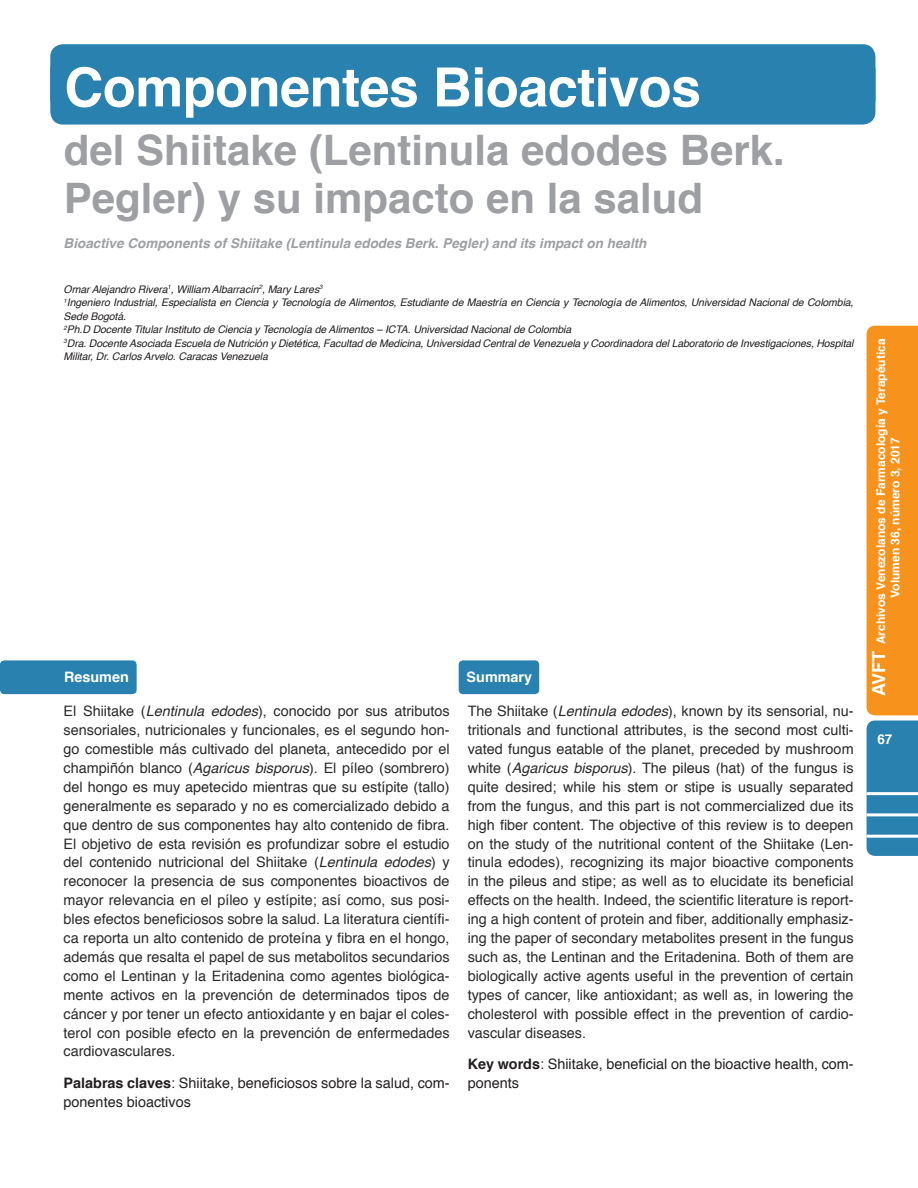
<style>
.page{position:relative;width:918px;height:1188px;background:#fff}
.page>*{position:absolute;margin:0;border:0;box-sizing:border-box;transform-origin:0 0}
.t1{font:700 54px "Helvetica";letter-spacing:-.01em;color:#fff}
.t2{font:700 42px/48px "Helvetica";color:#9d9fa2}
.t3{font:14.4px/18.9px "Helvetica";color:#2a2a2a;text-align:justify}
.t4{font:14.4px/18.9px "Helvetica";color:#231f20}
.t5{font:700 14.4px "Helvetica";color:#fff}
.t6{font:italic 700 13.5px "Helvetica";color:#9d9fa2}
.t7{font:700 13.5px "Helvetica";color:#fff}
.t8{font:700 12px/14.4px "Helvetica";color:#fff;text-align:center}
.Párrafo_de_lista{font:italic 10.5px/13.5px "Helvetica";letter-spacing:-.01em;color:#231f20}
.s1{font-style:italic}
.s2{font-weight:700}
.s3{color:#231f20}
.s4{font-size:18px}
</style>
<div class="page">
<div style="left:867px;top:721px;width:51px;height:135px;background:#2881ae"></div>
<div style="left:867px;top:326px;width:51px;height:389px;background:#f7931d"></div>
<hr style="left:867px;top:835px;width:51px;height:3px;background:#fff">
<hr style="left:867px;top:813px;width:51px;height:3px;background:#fff">
<hr style="left:867px;top:792px;width:51px;height:3px;background:#fff">
<div style="left:50px;top:44px;width:825px;height:68px;background:#2881ae;border-radius:13px"></div>
<div style="left:50px;top:57px;width:825px;height:68px;background:#2881ae;border-radius:13px"></div>
<div style="left:0;top:660px;width:137px;height:34px;background:#2881ae;border-radius:4px"></div>
<div style="left:459px;top:660px;width:80px;height:34px;background:#2881ae;border-radius:4px"></div>
<p class="t1" style="left:64px;top:44px;width:638px">Componentes Bioactivos</p>
<p class="t2" style="left:64px;top:127px;width:723px">del Shiitake (Lentinula edodes Berk.<br>Pegler) y su impacto en la salud</p>
<p class="t6" style="left:64px;top:232px;width:584px">Bioactive Components of Shiitake (Lentinula edodes Berk. Pegler) and its impact on health</p>
<p class="Párrafo_de_lista" style="left:64px;top:283px;width:260px">Omar Alejandro Rivera<sup>1</sup>, William Albarracín<sup>2</sup>, Mary Lares<sup>3</sup></p>
<p class="Párrafo_de_lista" style="left:64px;top:296px;width:791px"><sup>1</sup>Ingeniero Industrial, Especialista en Ciencia y Tecnología de Alimentos, Estudiante de Maestría en Ciencia y Tecnología de Alimentos, Universidad Nacional de Colombia,<br>Sede Bogotá.</p>
<p class="Párrafo_de_lista" style="left:64px;top:323px;width:509px"><sup>2</sup>Ph.D Docente Titular Instituto de Ciencia y Tecnología de Alimentos – ICTA. Universidad Nacional de Colombia</p>
<p class="Párrafo_de_lista" style="left:64px;top:337px;width:791px"><sup>3</sup>Dra. Docente Asociada Escuela de Nutrición y Dietética, Facultad de Medicina, Universidad Central de Venezuela y Coordinadora del Laboratorio de Investigaciones, Hospital<br>Militar, Dr. Carlos Arvelo. Caracas Venezuela</p>
<p class="t5" style="left:64px;top:666px;width:66px">Resumen</p>
<p class="t3" style="left:64px;top:702px;width:388px">El Shiitake (<span class="s1">Lentinula edodes</span>), conocido por sus atributos sensoriales, nutricionales y funcionales, es el segundo hon&shy;go comestible más cultivado del planeta, antecedido por el champiñón blanco (<span class="s1">Agaricus bisporus</span>). El píleo (sombrero) del hongo es muy apetecido mientras que su estípite (tallo) generalmente es separado y no es comercializado debido a que dentro de sus componentes hay alto contenido de fibra.<br>El objetivo de esta revisión es profundizar sobre el estudio del contenido nutricional del Shiitake (<span class="s1">Lentinula edodes</span>) y reconocer la presencia de sus componentes bioactivos de mayor relevancia en el píleo y estípite; así como, sus posi&shy;bles efectos beneficiosos sobre la salud. La literatura científi&shy;ca reporta un alto contenido de proteína y fibra en el hongo, además que resalta el papel de sus metabolitos secundarios como el Lentinan y la Eritadenina como agentes biológica&shy;mente activos en la prevención de determinados tipos de cáncer y por tener un efecto antioxidante y en bajar el coles&shy;terol con posible efecto en la prevención de enfermedades cardiovasculares.</p>
<p class="t4" style="left:64px;top:1074px;width:388px"><span class="s2">Palabras claves</span>: Shiitake, beneficiosos sobre la salud, com&shy;ponentes bioactivos</p>
<p class="t5" style="left:467px;top:666px;width:67px">Summary</p>
<p class="t3" style="left:468px;top:702px;width:388px">The Shiitake (<span class="s1">Lentinula edodes</span>), known by its sensorial, nu&shy;tritionals and functional attributes, is the second most culti&shy;vated fungus eatable of the planet, preceded by mushroom white (<span class="s1">Agaricus bisporus</span>). The <span class="s3">pileus</span> (hat) of the fungus is quite desired; while his stem or stipe is usually separated from the fungus, and this part is not commercialized due its high fiber content. The objective of this review is to deepen on the study of the nutritional content of the Shiitake (Len&shy;tinula edodes), recognizing its major bioactive components in the <span class="s3">pileus</span> and stipe; as well as to elucidate its beneficial effects on the health. Indeed, the scientific literature is report&shy;ing a high content of protein and fiber, additionally emphasiz&shy;ing the paper of secondary metabolites present in the fungus such as, the Lentinan and the Eritadenina. Both of them are biologically active agents useful in the prevention of certain types of cancer, like antioxidant; as well as, in lowering the cholesterol with possible effect in the prevention of cardio&shy;vascular diseases.</p>
<p class="t4" style="left:468px;top:1055px;width:388px"><span class="s2">Key words</span>: Shiitake, beneficial on the bioactive health, com&shy;ponents</p>
<p class="t8" style="left:874px;top:696px;width:359px;rotate:-90deg"><span class="s4">AVFT</span> Archivos Venezolanos de Farmacología y Terapéutica<br>Volumen 36, número 3, 2017</p>
<p class="t7" style="left:877px;top:729px;width:17px">67</p>
</div>
